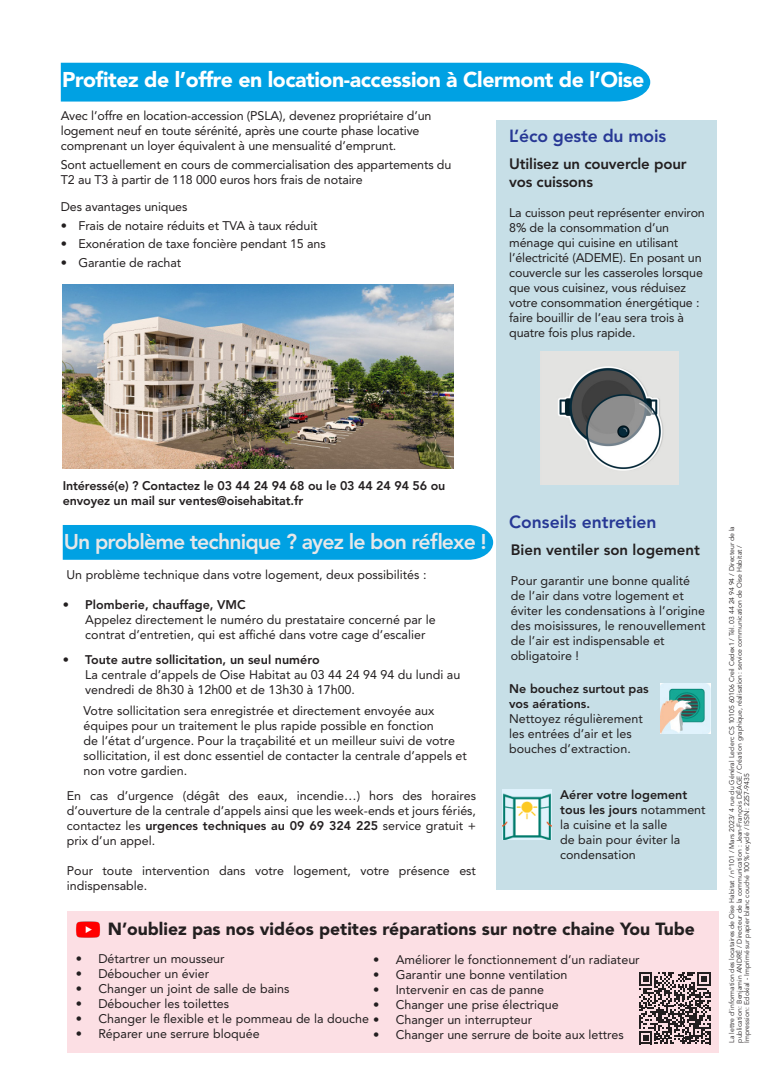
<style>
.page{position:relative;width:780px;height:1088px;background:#fff}
.page>*{position:absolute;margin:0;border:0;box-sizing:border-box;transform-origin:0 0}
.TITRE_01{font:900 21.25px "Avenir LT Std";letter-spacing:-.02em;color:#fff}
.COURANT{font:800 21.25px "Avenir LT Std";letter-spacing:-.04em;color:#e6e7e9}
.Texte_Courant{font:900 17.5px "Avenir LT Std";color:#231f20}
.COURANT-2{font:800 17.5px "Avenir LT Std";color:#273895}
.COURANT-3{font:800 15px/18px "Avenir LT Std";letter-spacing:-.01em;color:#231f20}
.Texte_Courant-2{font:800 15px "Avenir LT Std";color:#231f20}
.COURANT-4{font:12.5px/15px "Avenir LT Std";letter-spacing:-.01em;color:#231f20}
.Texte_Courant-3{font:12.5px/15px "Avenir LT Std";color:#231f20}
.COURANT-5{font:800 12.5px/15px "Avenir LT Std";letter-spacing:-.01em;color:#231f20}
.t1{font:6.88px/7.5px "Avenir LT Std";color:#231f20}
.s1{font-style:inherit}
.s2{font-weight:800}
</style>
<div class="page">
<div style="left:61px;top:63px;width:589px;height:39px;background:#00a1e3"></div>
<div style="left:63px;top:525px;width:430px;height:35px;background:#00a1e3"></div>
<img style="left:63px;top:285px;width:390px;height:183px">
<div style="left:67px;top:911px;width:651px;height:141px;background:#fcdfe4"></div>
<div style="left:496px;top:120px;width:221px;height:769px;background:#c7dfe7"></div>
<img style="left:540px;top:352px;width:138px;height:132px">
<img style="left:660px;top:683px;width:50px;height:50px">
<img style="left:502px;top:789px;width:49px;height:50px">
<img style="left:76px;top:921px;width:24px;height:17px">
<svg style="left:639px;top:972px;width:71px;height:72px"></svg>
<p class="TITRE_01" style="left:62px;top:67px;width:583px">Profitez de l’offre en location-accession à Clermont de l’Oise</p>
<p class="COURANT-4" style="left:61px;top:109px;width:372px">Avec l’offre en location-accession (PSLA), devenez propriétaire d’un logement neuf en toute sérénité, après une courte phase locative comprenant un loyer équivalent à une mensualité d’emprunt.</p>
<p class="COURANT-4" style="left:61px;top:157px;width:392px">Sont actuellement en cours de commercialisation des appartements du<br>T2 au T3 à partir de 118 000 euros hors frais de notaire</p>
<p class="COURANT-4" style="left:61px;top:199px;width:128px">Des avantages uniques</p>
<p class="COURANT-4" style="left:61px;top:218px;width:258px">• Frais de notaire réduits et TVA à taux réduit</p>
<p class="COURANT-4" style="left:61px;top:236px;width:266px">• Exonération de taxe foncière pendant 15 ans</p>
<p class="COURANT-4" style="left:61px;top:255px;width:122px">• Garantie de rachat</p>
<p class="COURANT-2" style="left:509px;top:126px;width:158px">L’éco geste du mois</p>
<p class="COURANT-3" style="left:509px;top:154px;width:179px">Utilisez un couvercle pour vos cuissons</p>
<p class="COURANT-4" style="left:509px;top:205px;width:197px">La cuisson peut représenter environ<br>8% de la consommation d’un ménage qui cuisine en utilisant l’électricité (ADEME). En posant un couvercle sur les casseroles lorsque que vous cuisinez, vous réduisez votre consommation énergétique : faire bouillir de l’eau sera trois à quatre fois plus rapide.</p>
<p class="COURANT-5" style="left:63px;top:478px;width:384px">Intéressé(e) ? Contactez le 03 44 24 94 68 ou le 03 44 24 94 56 ou envoyez un mail sur ventes@oisehabitat.fr</p>
<p class="COURANT" style="left:64px;top:529px;width:424px">Un problème technique ? ayez le bon réflexe !</p>
<p class="Texte_Courant-3" style="left:66px;top:567px;width:361px">Un problème technique dans votre logement, deux possibilités :</p>
<p class="COURANT-4" style="left:85px;top:597px;width:352px;text-indent:-23px"><span class="s1">•</span> <span class="s2">Plomberie, chauffage, VMC<br></span>Appelez directement le numéro du prestataire concerné par le contrat d’entretien, qui est affiché dans votre cage d’escalier</p>
<p class="COURANT-4" style="left:85px;top:652px;width:376px;text-indent:-23px"><span class="s1">•</span> <span class="s2">Toute autre sollicitation, un seul numéro<br></span>La centrale d’appels de Oise Habitat au 03 44 24 94 94 du lundi au vendredi de 8h30 à 12h00 et de 13h30 à 17h00.</p>
<p class="Texte_Courant-3" style="left:84px;top:703px;width:385px">Votre sollicitation sera enregistrée et directement envoyée aux équipes pour un traitement le plus rapide possible en fonction<br>de l’état d’urgence. Pour la traçabilité et un meilleur suivi de votre sollicitation, il est donc essentiel de contacter la centrale d’appels et non votre gardien.</p>
<p class="Texte_Courant-3" style="left:67px;top:788px;width:410px;text-align:justify">En cas d’urgence (dégât des eaux, incendie…) hors des horaires d’ouverture de la centrale d’appels ainsi que les week-ends et jours fériés, contactez les <span class="s2">urgences techniques au 09 69 324 225</span> service gratuit + prix d’un appel.</p>
<p class="Texte_Courant-3" style="left:67px;top:863px;width:410px">Pour toute intervention dans votre logement, votre présence est indispensable.</p>
<p class="COURANT-2" style="left:509px;top:511px;width:149px">Conseils entretien</p>
<p class="Texte_Courant-2" style="left:511px;top:541px;width:190px">Bien ventiler son logement</p>
<p class="Texte_Courant-3" style="left:511px;top:573px;width:196px">Pour garantir une bonne qualité de l’air dans votre logement et éviter les condensations à l’origine des moisissures, le renouvellement de l’air est indispensable et obligatoire !</p>
<p class="Texte_Courant-3" style="left:509px;top:681px;width:141px"><span class="s2">Ne bouchez surtout pas vos aérations.<br></span>Nettoyez régulièrement les entrées d’air et les bouches d’extraction.</p>
<p class="Texte_Courant-3" style="left:560px;top:787px;width:147px"><span class="s2">Aérer votre logement tous les jours</span> notamment la cuisine et la salle<br>de bain pour éviter la condensation</p>
<p class="Texte_Courant" style="left:108px;top:918px;width:588px">N’oubliez pas nos vidéos petites réparations sur notre chaine You Tube</p>
<p class="COURANT-4" style="left:76px;top:951px;width:150px">• Détartrer un mousseur</p>
<p class="COURANT-4" style="left:76px;top:966px;width:135px">• Déboucher un évier</p>
<p class="COURANT-4" style="left:76px;top:981px;width:215px">• Changer un joint de salle de bains</p>
<p class="COURANT-4" style="left:76px;top:996px;width:155px">• Déboucher les toilettes</p>
<p class="COURANT-4" style="left:76px;top:1011px;width:458px">• Changer le flexible et le pommeau de la douche • Changer un interrupteur</p>
<p class="COURANT-4" style="left:76px;top:1026px;width:185px">• Réparer une serrure bloquée</p>
<p class="COURANT-4" style="left:373px;top:952px;width:268px">• Améliorer le fonctionnement d’un radiateur</p>
<p class="COURANT-4" style="left:373px;top:967px;width:196px">• Garantir une bonne ventilation</p>
<p class="COURANT-4" style="left:373px;top:982px;width:172px">• Intervenir en cas de panne</p>
<p class="COURANT-4" style="left:373px;top:997px;width:187px">• Changer une prise électrique</p>
<p class="COURANT-4" style="left:373px;top:1027px;width:252px">• Changer une serrure de boite aux lettres</p>
<p class="t1" style="left:728px;top:1042px;width:518px;rotate:-90deg">La lettre d’information des locataires de Oise Habitat / n°101 / Mars 2023/ 4 rue du Général Leclerc CS 10105 60106 Creil Cedex1 / Tél. 03 44 24 94 94 / Directeur de la publication: Benjamin ANDRÉ / Directeur de la communication : Jean-François DÉAGE / Création graphique, réalisation: service communication de Oise Habitat /</p>
<p class="t1" style="left:743px;top:1042px;width:271px;rotate:-90deg">Impression: Edokial - Imprimé sur papier blanc couché 100% recyclé / ISSN: 2257-9435</p>
</div>
